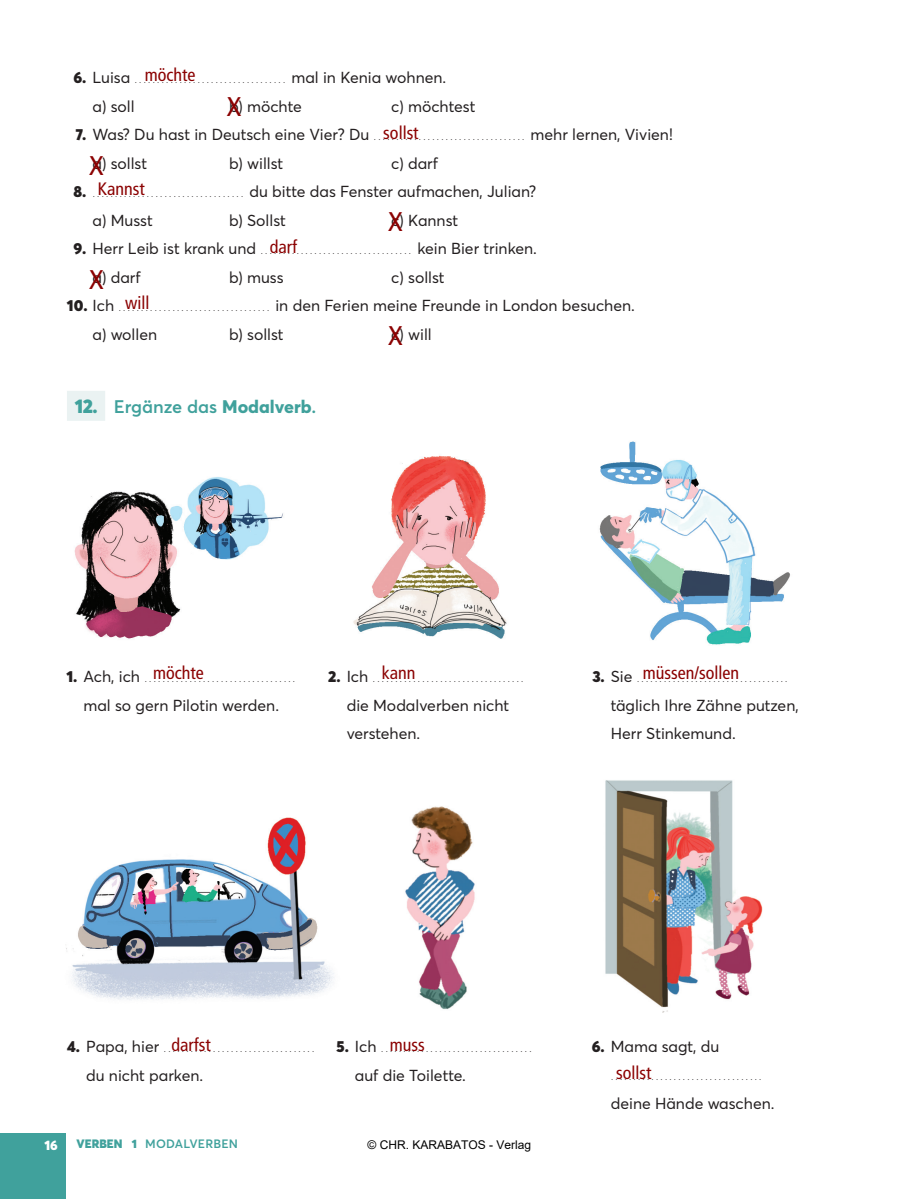
<style>
.page{position:relative;width:899px;height:1199px;background:#fff}
.page>*{position:absolute;margin:0;border:0;box-sizing:border-box;transform-origin:0 0}
.Lösungen{font:condensed 27px "Frutiger LT Std";color:#8b0202}
.Lösungen-2{font:condensed 18px "Frutiger LT Std";color:#8b0202}
.t1{font:600 18px "Averta Std";color:#40a19c}
.t2{font:100 16.5px "Averta Std";color:#231f20}
.t3{font:15.75px "Averta Std";color:#231f20}
.t4{font:900 13.5px "Averta Std";color:#fff}
.t5{font:12px "Arial";color:#000}
.t6{font:600 12px "Averta Std";letter-spacing:.015em;color:#40a19c}
.s1{font-weight:900;font-size:15.75px}
.s2{font-weight:400;font-size:15.75px}
.s3{font-weight:900}
.s4{font-weight:100;font-size:16.5px}
.s5{font-weight:900;font-size:19.5px}
.s6{font-weight:800}
</style>
<div class="page">
<div style="left:0;top:1133px;width:66px;height:65px;background:#40a19c"></div>
<img style="left:74px;top:477px;width:209px;height:162px">
<img style="left:353px;top:455px;width:154px;height:184px">
<img style="left:599px;top:441px;width:191px;height:204px">
<img style="left:66px;top:817px;width:268px;height:183px">
<img style="left:405px;top:806px;width:70px;height:203px">
<img style="left:605px;top:780px;width:158px;height:233px">
<div style="left:67px;top:391px;width:38px;height:30px;background:#eaf2f2"></div>
<p class="Lösungen-2" style="left:145px;top:65px;width:52px">möchte</p>
<p class="t2" style="left:73px;top:66px;width:374px"><span class="s1">6.</span> <span class="s2">Luisa</span> .................................. <span class="s2">mal in Kenia wohnen.</span></p>
<p class="t3" style="left:92px;top:95px;width:44px">a) soll</p>
<p class="t3" style="left:229px;top:95px;width:74px">b) möchte</p>
<p class="t3" style="left:391px;top:95px;width:86px">c) möchtest</p>
<p class="t3" style="left:76px;top:124px;width:598px"><span class="s3">7.</span> Was? Du hast in Deutsch eine Vier? Du <span class="s4">..................................</span> mehr lernen, Vivien!</p>
<p class="t3" style="left:92px;top:152px;width:56px">a) sollst</p>
<p class="t3" style="left:229px;top:152px;width:56px">b) willst</p>
<p class="t3" style="left:391px;top:152px;width:48px">c) darf</p>
<p class="t2" style="left:73px;top:180px;width:464px"><span class="s1">8.</span> .................................. <span class="s2">du bitte das Fenster aufmachen, Julian?</span></p>
<p class="t3" style="left:92px;top:209px;width:62px">a) Musst</p>
<p class="t3" style="left:229px;top:209px;width:58px">b) Sollst</p>
<p class="t3" style="left:391px;top:209px;width:69px">c) Kannst</p>
<p class="t3" style="left:74px;top:238px;width:465px"><span class="s3">9.</span> Herr Leib ist krank und <span class="s4">..................................</span> kein Bier trinken.</p>
<p class="t3" style="left:92px;top:266px;width:50px">a) darf</p>
<p class="t3" style="left:229px;top:266px;width:56px">b) muss</p>
<p class="t3" style="left:391px;top:266px;width:55px">c) sollst</p>
<p class="t3" style="left:67px;top:295px;width:569px"><span class="s3">10.</span> Ich <span class="s4">..................................</span> in den Ferien meine Freunde in London besuchen.</p>
<p class="t3" style="left:92px;top:323px;width:66px">a) wollen</p>
<p class="t3" style="left:229px;top:323px;width:56px">b) sollst</p>
<p class="t3" style="left:391px;top:323px;width:42px">c) will</p>
<p class="Lösungen" style="left:227px;top:91px;width:16px">X</p>
<p class="Lösungen-2" style="left:383px;top:122px;width:37px">sollst</p>
<p class="Lösungen" style="left:89px;top:149px;width:16px">X</p>
<p class="Lösungen-2" style="left:98px;top:178px;width:49px">Kannst</p>
<p class="Lösungen" style="left:388px;top:206px;width:16px">X</p>
<p class="Lösungen-2" style="left:270px;top:236px;width:29px">darf</p>
<p class="Lösungen" style="left:89px;top:263px;width:16px">X</p>
<p class="Lösungen-2" style="left:125px;top:292px;width:26px">will</p>
<p class="Lösungen" style="left:388px;top:320px;width:16px">X</p>
<p class="t1" style="left:75px;top:394px;width:243px"><span class="s5">12.</span> Ergänze das <span class="s6">Modalverb</span>.</p>
<p class="Lösungen-2" style="left:153px;top:662px;width:52px">möchte</p>
<p class="t2" style="left:66px;top:665px;width:230px"><span class="s1">1.</span> <span class="s2">Ach, ich</span> ..................................</p>
<p class="t3" style="left:83px;top:694px;width:197px">mal so gern Pilotin werden.</p>
<p class="Lösungen-2" style="left:382px;top:662px;width:35px">kann</p>
<p class="t2" style="left:328px;top:665px;width:197px"><span class="s1">2.</span> <span class="s2">Ich</span> ..................................</p>
<p class="t3" style="left:346px;top:694px;width:164px">die Modalverben nicht</p>
<p class="t3" style="left:346px;top:722px;width:75px">verstehen.</p>
<p class="Lösungen-2" style="left:642px;top:662px;width:98px">müssen/sollen</p>
<p class="t2" style="left:592px;top:665px;width:197px"><span class="s1">3.</span> <span class="s2">Sie</span> ..................................</p>
<p class="t3" style="left:610px;top:694px;width:189px">täglich Ihre Zähne putzen,</p>
<p class="t3" style="left:610px;top:722px;width:126px">Herr Stinkemund.</p>
<p class="Lösungen-2" style="left:171px;top:1034px;width:41px">darfst</p>
<p class="t2" style="left:67px;top:1035px;width:249px"><span class="s1">4.</span> <span class="s2">Papa, hier</span> ..................................</p>
<p class="t3" style="left:86px;top:1064px;width:119px">du nicht parken.</p>
<p class="t2" style="left:336px;top:1035px;width:197px"><span class="s1">5.</span> <span class="s2">Ich</span> ..................................</p>
<p class="t3" style="left:355px;top:1064px;width:112px">auf die Toilette.</p>
<p class="Lösungen-2" style="left:390px;top:1034px;width:36px">muss</p>
<p class="t3" style="left:591px;top:1035px;width:129px"><span class="s3">6.</span> Mama sagt, du</p>
<p class="t2" style="left:610px;top:1062px;width:152px">..................................</p>
<p class="t3" style="left:610px;top:1092px;width:165px">deine Hände waschen.</p>
<p class="Lösungen-2" style="left:616px;top:1061px;width:37px">sollst</p>
<p class="t4" style="left:44px;top:1134px;width:15px">16</p>
<p class="t6" style="left:76px;top:1134px;width:163px"><span class="s3">VERBEN 1</span> MODALVERBEN</p>
<p class="t5" style="left:367px;top:1136px;width:165px">© CHR. KARABATOS - Verlag</p>
</div>
